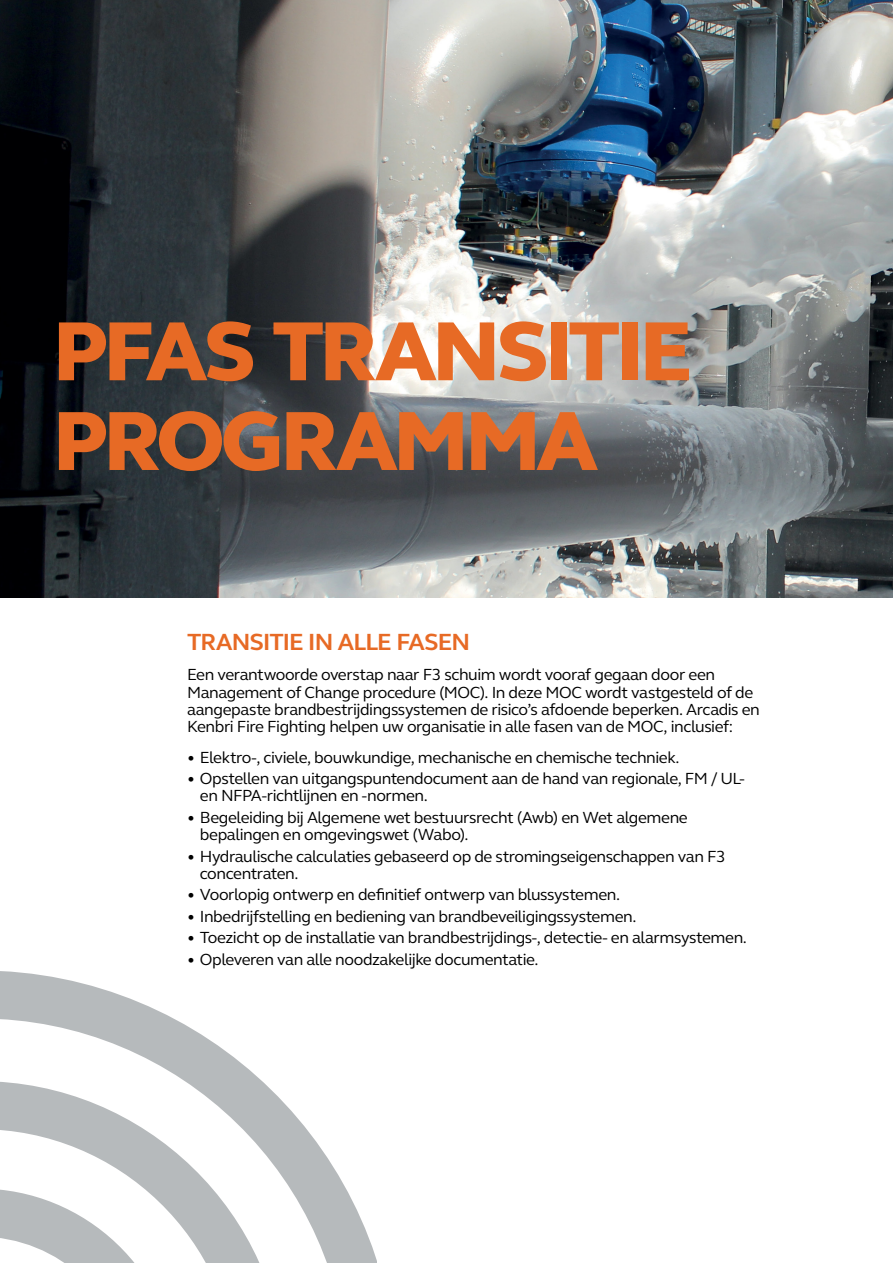
<style>
.page{position:relative;width:893px;height:1263px;background:#fff}
.page>*{position:absolute;margin:0;border:0;box-sizing:border-box;transform-origin:0 0}
.t1{font:800 85.95px/89.7px "FS Elliot Pro";letter-spacing:-.04em;color:#e76a25}
.t2{font:700 24px "FS Elliot Pro";letter-spacing:-.035em;color:#e76a25}
.t3{font:16.5px/17.2px "FS Elliot Pro";letter-spacing:-.025em;color:#000}
</style>
<div class="page">
<img style="left:0;top:0;width:893px;height:597px">
<svg style="left:0;top:971px;width:376px;height:292px"></svg>
<h1 class="t1" style="left:53px;top:306px;width:640px">PFAS TRANSITIE<br>PROGRAMMA</h1>
<h2 class="t2" style="left:187px;top:625px;width:284px">TRANSITIE IN ALLE FASEN</h2>
<p class="t3" style="left:187px;top:666px;width:574px">Een verantwoorde overstap naar F3 schuim wordt vooraf gegaan door een Management of Change procedure (MOC). In deze MOC wordt vastgesteld of de aangepaste brandbestrijdingssystemen de risico’s afdoende beperken. Arcadis en Kenbri Fire Fighting helpen uw organisatie in alle fasen van de MOC, inclusief:</p>
<p class="t3" style="left:187px;top:748px;width:494px">• Elektro-, civiele, bouwkundige, mechanische en chemische techniek.</p>
<p class="t3" style="left:200px;top:770px;width:546px;text-indent:-13px">• Opstellen van uitgangspuntendocument aan de hand van regionale, FM / UL&shy;en NFPA-richtlijnen en -normen.</p>
<p class="t3" style="left:200px;top:808px;width:489px;text-indent:-13px">• Begeleiding bij Algemene wet bestuursrecht (Awb) en Wet algemene bepalingen en omgevingswet (Wabo).</p>
<p class="t3" style="left:200px;top:847px;width:527px;text-indent:-13px">• Hydraulische calculaties gebaseerd op de stromingseigenschappen van F3 concentraten.</p>
<p class="t3" style="left:187px;top:886px;width:434px">• Voorlopig ontwerp en definitief ontwerp van blussystemen.</p>
<p class="t3" style="left:187px;top:907px;width:451px">• Inbedrijfstelling en bediening van brandbeveiligingssystemen.</p>
<p class="t3" style="left:187px;top:929px;width:561px">• Toezicht op de installatie van brandbestrijdings-, detectie- en alarmsystemen.</p>
<p class="t3" style="left:187px;top:950px;width:353px">• Opleveren van alle noodzakelijke documentatie.</p>
</div>
